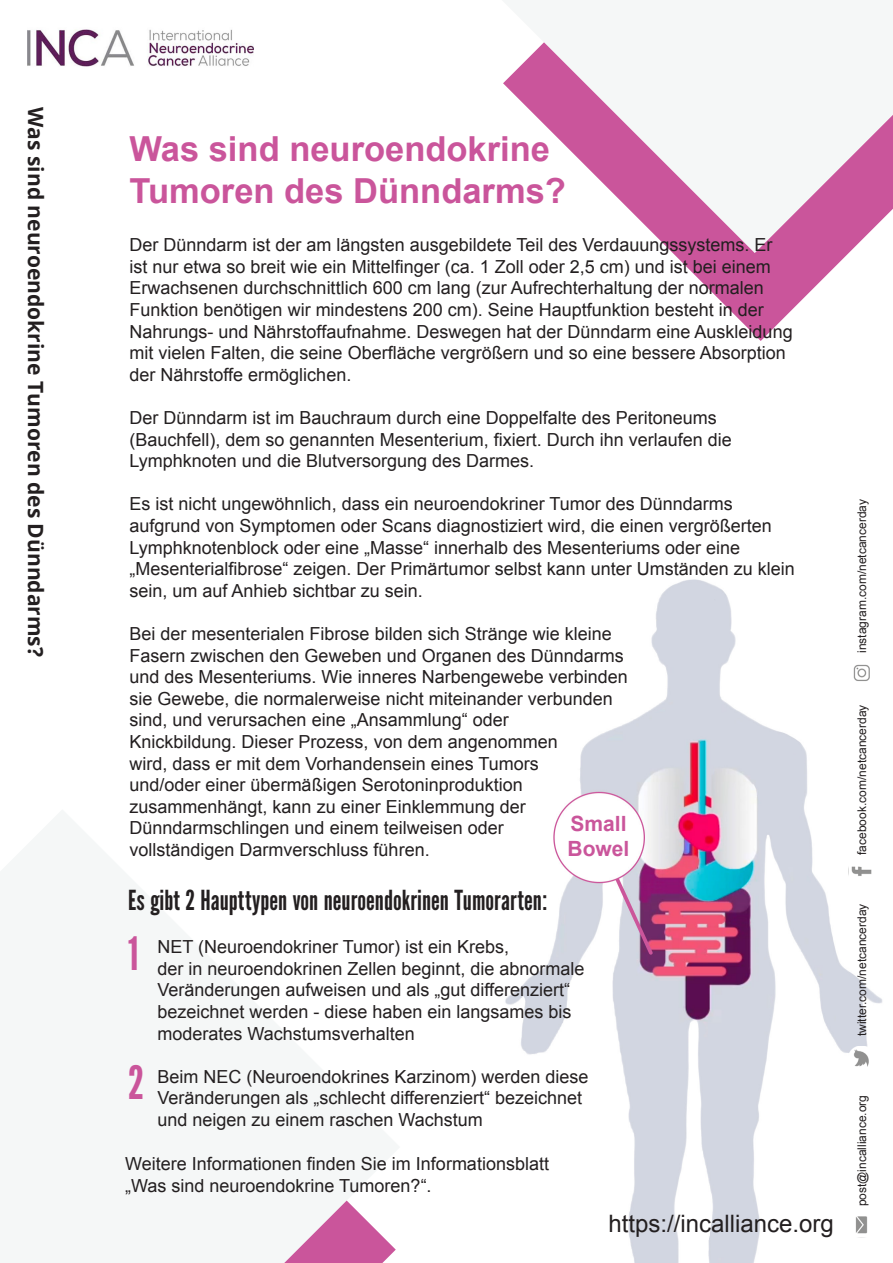
<style>
.page{position:relative;width:893px;height:1263px;background:#fff}
.page>*{position:absolute;margin:0;border:0;box-sizing:border-box;transform-origin:0 0}
.t1{font:45px "League Gothic";color:#ca559b}
.t2{font:700 34.5px/41.4px "Arial";color:#ca559b}
.t3{font:27px "League Gothic";color:#231f20}
.t4{font:24px "Arial";color:#231f20}
.t5{font:700 21px "Open Sans";color:#231f20}
.t6{font:700 21px "Arial";color:#ca559b}
.t7{font:18px/21.6px "Arial";color:#231f20}
.t8{font:12px "Arial";color:#231f20}
</style>
<div class="page">
<img style="left:505px;top:579px;width:378px;height:684px">
<svg style="left:673px;top:253px;width:176px;height:88px"></svg>
<svg style="left:503px;top:42px;width:390px;height:211px;fill:#f5f7f7"></svg>
<svg style="left:284px;top:1200px;width:112px;height:63px;fill:#ca559b"></svg>
<img style="left:850px;top:1214px;width:22px;height:23px">
<img style="left:849px;top:1047px;width:24px;height:23px">
<img style="left:849px;top:859px;width:24px;height:25px">
<img style="left:850px;top:660px;width:23px;height:25px">
<img style="left:28px;top:29px;width:226px;height:38px">
<p class="t5" style="left:50px;top:107px;width:551px;rotate:90deg">Was sind neuroendokrine Tumoren des Dünndarms?</p>
<p class="t2" style="left:130px;top:129px;width:438px">Was sind neuroendokrine<br>Tumoren des Dünndarms?</p>
<p class="t7" style="left:130px;top:234px;width:665px">Der Dünndarm ist der am längsten ausgebildete Teil des Verdauungssystems. Er ist nur etwa so breit wie ein Mittelfinger (ca. 1 Zoll oder 2,5 cm) und ist bei einem Erwachsenen durchschnittlich 600 cm lang (zur Aufrechterhaltung der normalen Funktion benötigen wir mindestens 200 cm). Seine Hauptfunktion besteht in der Nahrungs- und Nährstoffaufnahme. Deswegen hat der Dünndarm eine Auskleidung mit vielen Falten, die seine Oberfläche vergrößern und so eine bessere Absorption der Nährstoffe ermöglichen.</p>
<p class="t7" style="left:130px;top:407px;width:604px">Der Dünndarm ist im Bauchraum durch eine Doppelfalte des Peritoneums (Bauchfell), dem so genannten Mesenterium, fixiert. Durch ihn verlaufen die<br>Lymphknoten und die Blutversorgung des Darmes.</p>
<p class="t7" style="left:130px;top:493px;width:667px">Es ist nicht ungewöhnlich, dass ein neuroendokriner Tumor des Dünndarms aufgrund von Symptomen oder Scans diagnostiziert wird, die einen vergrößerten Lymphknotenblock oder eine „Masse“ innerhalb des Mesenteriums oder eine „Mesenterialfibrose“ zeigen. Der Primärtumor selbst kann unter Umständen zu klein sein, um auf Anhieb sichtbar zu sein.</p>
<p class="t7" style="left:130px;top:623px;width:500px">Bei der mesenterialen Fibrose bilden sich Stränge wie kleine Fasern zwischen den Geweben und Organen des Dünndarms und des Mesenteriums. Wie inneres Narbengewebe verbinden sie Gewebe, die normalerweise nicht miteinander verbunden sind, und verursachen eine „Ansammlung“ oder<br>Knickbildung. Dieser Prozess, von dem angenommen<br>wird, dass er mit dem Vorhandensein eines Tumors<br>und/oder einer übermäßigen Serotoninproduktion zusammenhängt, kann zu einer Einklemmung der Dünndarmschlingen und einem teilweisen oder<br>vollständigen Darmverschluss führen.</p>
<p class="t3" style="left:128px;top:885px;width:421px">Es gibt 2 Haupttypen von neuroendokrinen Tumorarten:</p>
<p class="t1" style="left:128px;top:928px;width:12px">1</p>
<p class="t6" style="left:570px;top:809px;width:58px">Small</p>
<p class="t6" style="left:568px;top:835px;width:63px">Bowel</p>
<p class="t7" style="left:157px;top:936px;width:429px">NET (Neuroendokriner Tumor) ist ein Krebs,<br>der in neuroendokrinen Zellen beginnt, die abnormale Veränderungen aufweisen und als „gut differenziert“ bezeichnet werden - diese haben ein langsames bis moderates Wachstumsverhalten</p>
<p class="t7" style="left:157px;top:1066px;width:433px">Beim NEC (Neuroendokrines Karzinom) werden diese<br>Veränderungen als „schlecht differenziert“ bezeichnet und neigen zu einem raschen Wachstum</p>
<p class="t7" style="left:125px;top:1153px;width:425px">Weitere Informationen finden Sie im Informationsblatt „Was sind neuroendokrine Tumoren?“.</p>
<p class="t1" style="left:128px;top:1057px;width:18px">2</p>
<h3 class="t4" style="left:608px;top:1207px;width:227px">https://incalliance.org</h3>
<p class="t8" style="left:854px;top:653px;width:156px;rotate:-90deg">instagram.com/netcancerday</p>
<p class="t8" style="left:854px;top:855px;width:152px;rotate:-90deg">facebook.com/netcancerday</p>
<p class="t8" style="left:854px;top:1036px;width:134px;rotate:-90deg">twitter.com/netcancerday</p>
<p class="t8" style="left:854px;top:1206px;width:113px;rotate:-90deg">post@incalliance.org</p>
</div>
